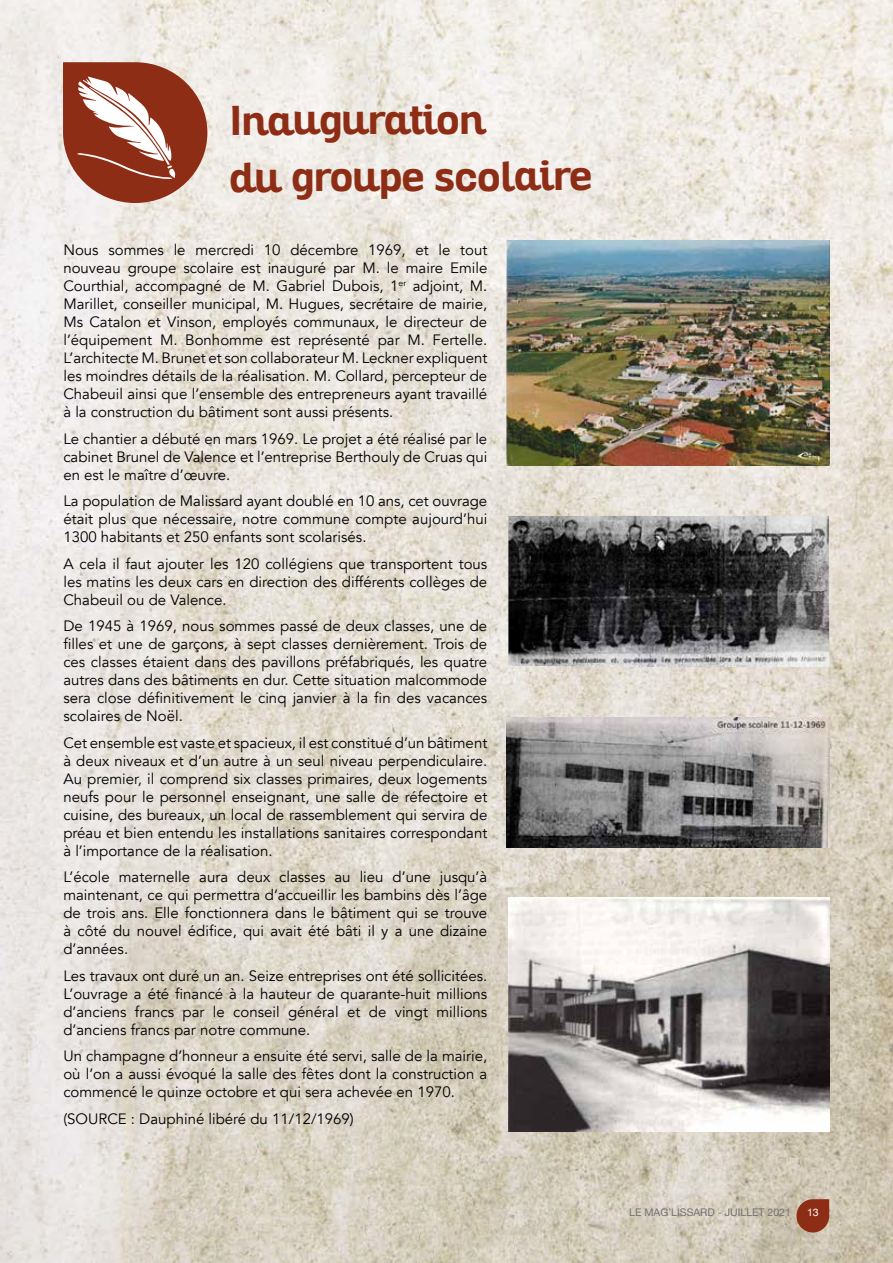
<style>
.page{position:relative;width:893px;height:1263px;background:#fff}
.page>*{position:absolute;margin:0;border:0;box-sizing:border-box;transform-origin:0 0}
.t1{font:700 40.5px/56.7px "Altair";letter-spacing:-.005em;color:#8e2d15}
.t2{font:15px/18px "Avenir";color:#000;text-align:justify}
.t3{font:10.5px "Helvetica Neue";color:#706f6f}
.t4{font:10.5px "Helvetica Neue";color:#fff}
</style>
<div class="page">
<img style="left:0;top:0;width:893px;height:1263px">
<svg style="left:63px;top:62px;width:144px;height:141px"></svg>
<svg style="left:796px;top:1199px;width:33px;height:33px"></svg>
<img style="left:507px;top:240px;width:322px;height:226px">
<img style="left:508px;top:516px;width:321px;height:151px">
<img style="left:506px;top:717px;width:323px;height:131px">
<img style="left:508px;top:898px;width:321px;height:233px">
<h1 class="t1" style="left:230px;top:92px;width:364px">Inauguration<br>du groupe scolaire</h1>
<p class="t2" style="left:63px;top:241px;width:425px">Nous sommes le mercredi 10 décembre 1969, et le tout nouveau groupe scolaire est inauguré par M. le maire Emile Courthial, accompagné de M. Gabriel Dubois, 1<sup>er</sup> adjoint, M.<br>Marillet, conseiller municipal, M. Hugues, secrétaire de mairie, Ms Catalon et Vinson, employés communaux, le directeur de l’équipement M. Bonhomme est représenté par M. Fertelle.<br>L’architecte M. Brunet et son collaborateur M. Leckner expliquent les moindres détails de la réalisation. M. Collard, percepteur de Chabeuil ainsi que l’ensemble des entrepreneurs ayant travaillé à la construction du bâtiment sont aussi présents.</p>
<p class="t2" style="left:63px;top:430px;width:425px">Le chantier a débuté en mars 1969. Le projet a été réalisé par le cabinet Brunel de Valence et l’entreprise Berthouly de Cruas qui en est le maître d’œuvre.</p>
<p class="t2" style="left:63px;top:492px;width:425px">La population de Malissard ayant doublé en 10 ans, cet ouvrage était plus que nécessaire, notre commune compte aujourd’hui 1300 habitants et 250 enfants sont scolarisés.</p>
<p class="t2" style="left:63px;top:555px;width:425px">A cela il faut ajouter les 120 collégiens que transportent tous les matins les deux cars en direction des différents collèges de Chabeuil ou de Valence.</p>
<p class="t2" style="left:63px;top:617px;width:425px">De 1945 à 1969, nous sommes passé de deux classes, une de filles et une de garçons, à sept classes dernièrement. Trois de ces classes étaient dans des pavillons préfabriqués, les quatre autres dans des bâtiments en dur. Cette situation malcommode sera close définitivement le cinq janvier à la fin des vacances scolaires de Noël.</p>
<p class="t2" style="left:63px;top:734px;width:425px">Cet ensemble est vaste et spacieux, il est constitué d’un bâtiment à deux niveaux et d’un autre à un seul niveau perpendiculaire.<br>Au premier, il comprend six classes primaires, deux logements neufs pour le personnel enseignant, une salle de réfectoire et cuisine, des bureaux, un local de rassemblement qui servira de préau et bien entendu les installations sanitaires correspondant à l’importance de la réalisation.</p>
<p class="t2" style="left:63px;top:868px;width:425px">L’école maternelle aura deux classes au lieu d’une jusqu’à maintenant, ce qui permettra d’accueillir les bambins dès l’âge de trois ans. Elle fonctionnera dans le bâtiment qui se trouve à côté du nouvel édifice, qui avait été bâti il y a une dizaine d’années.</p>
<p class="t2" style="left:63px;top:967px;width:425px">Les travaux ont duré un an. Seize entreprises ont été sollicitées.<br>L’ouvrage a été financé à la hauteur de quarante-huit millions d’anciens francs par le conseil général et de vingt millions d’anciens francs par notre commune.</p>
<p class="t2" style="left:63px;top:1047px;width:425px">Un champagne d’honneur a ensuite été servi, salle de la mairie, où l’on a aussi évoqué la salle des fêtes dont la construction a commencé le quinze octobre et qui sera achevée en 1970.</p>
<p class="t2" style="left:63px;top:1110px;width:292px">(SOURCE : Dauphiné libéré du 11/12/1969)</p>
<p class="t3" style="left:629px;top:1205px;width:163px">LE MAG’LISSARD - JUILLET 2021</p>
<p class="t4" style="left:807px;top:1205px;width:13px">13</p>
</div>
